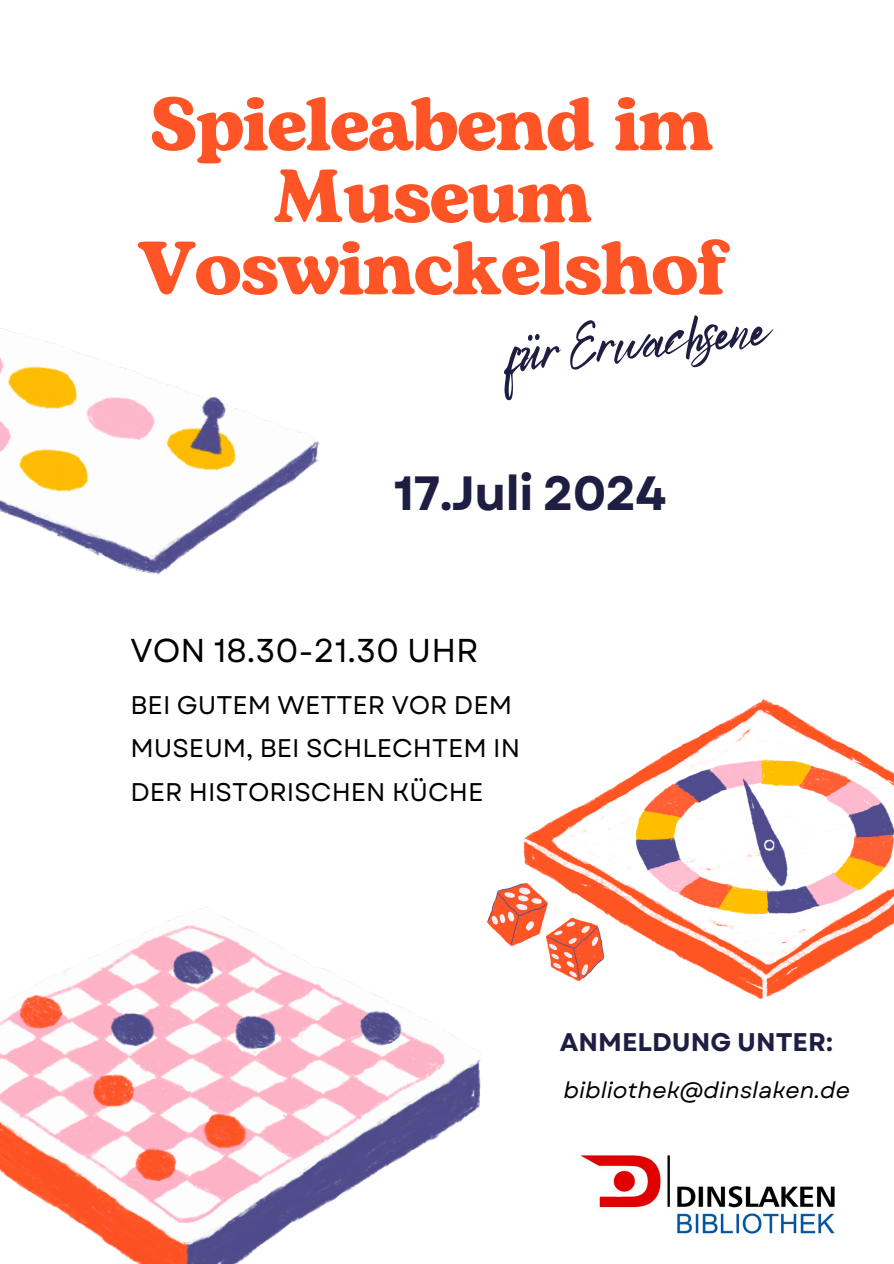
<style>
.page{position:relative;width:894px;height:1264px;background:#fff}
.page>*{position:absolute;margin:0;border:0;box-sizing:border-box;transform-origin:0 0}
.t1{font:700 75px/72px "Bogart";letter-spacing:-.02em;color:#ff5426;text-align:center}
.t2{font:60px "Bright Sunshine";color:#1e1d42}
.t3{font:700 48px "Garet";letter-spacing:-.02em;color:#1e1d42}
.t4{font:33px "Garet";color:#000}
.t5{font:25.5px/43.8px "Garet";color:#000}
.t6{font:700 25.5px "Garet";color:#1e1d42}
.t7{font:italic 22.5px "Garet";color:#000}
</style>
<div class="page">
<img style="left:0;top:907px;width:481px;height:356px">
<img style="left:0;top:328px;width:320px;height:247px">
<img style="left:524px;top:699px;width:369px;height:300px">
<img style="left:487px;top:883px;width:116px;height:97px">
<img style="left:580px;top:1155px;width:255px;height:79px">
<p class="t1" style="left:137px;top:91px;width:590px">Spieleabend im<br>Museum<br>Voswinckelshof</p>
<p class="t2" style="left:497px;top:307px;width:266px;rotate:-6deg">für Erwachsene</p>
<h4 class="t3" style="left:394px;top:459px;width:274px">17.Juli 2024</h4>
<p class="t4" style="left:130px;top:626px;width:349px">VON 18.30-21.30 UHR</p>
<p class="t5" style="left:130px;top:683px;width:391px">BEI GUTEM WETTER VOR DEM<br>MUSEUM, BEI SCHLECHTEM IN<br>DER HISTORISCHEN KÜCHE</p>
<p class="t6" style="left:559px;top:1023px;width:274px">ANMELDUNG UNTER:</p>
<p class="t7" style="left:563px;top:1073px;width:288px">bibliothek@dinslaken.de</p>
</div>
